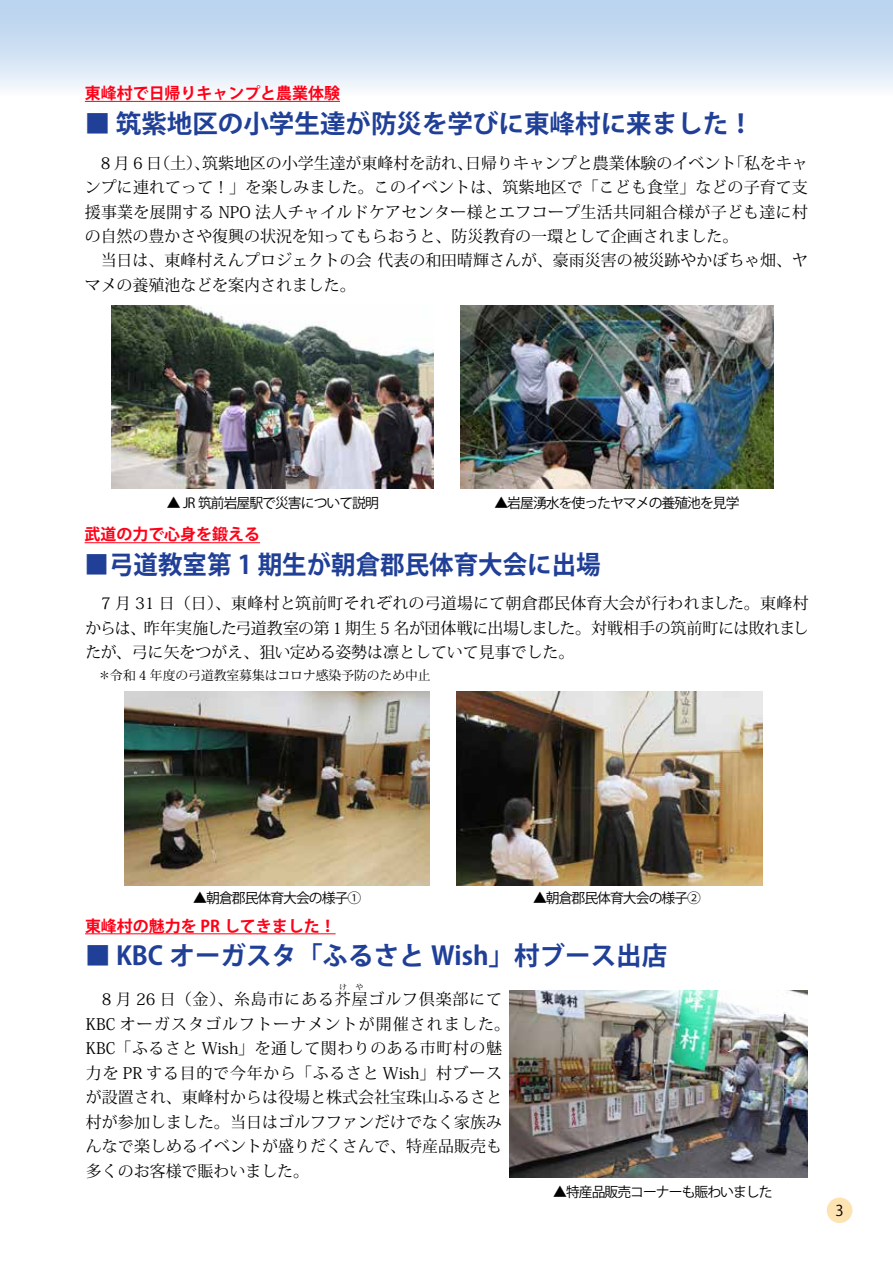
<style>
.page{position:relative;width:893px;height:1263px;background:#fff}
.page>*{position:absolute;margin:0;border:0;box-sizing:border-box;transform-origin:0 0}
.t1{font:700 25.5px "Koz Go Pr 6 N";color:#203f97}
.t2{font:700 25.5px "Koz Go Pr 6 N";color:#203f97;scale:.96 1}
.t3{font:15.9px/24.5px "Koz Min Pr 6 N";letter-spacing:.005em;color:#000}
.t4{font:700 15.9px "Koz Go Pr 6 N";color:#ff0017}
.t5{font:15.9px "Koz Min Pr 6 N";letter-spacing:.055em;color:#000}
.t6{font:14.85px "Koz Go Pr 6 N";color:#000}
.t7{font:13.8px "Koz Go Pr 6 N";letter-spacing:-.07em;color:#000}
.t8{font:12.75px "Koz Min Pr 6 N";color:#000}
.t9{font:7.95px "Koz Min Pr 6 N";color:#000}
</style>
<div class="page">
<div style="left:0;top:0;width:893px;height:96px;background:linear-gradient(to bottom,#b1ceec,#f2f7fc)"></div>
<hr style="left:85px;top:933px;width:251px;height:1px;background:#ff0017">
<img style="left:510px;top:990px;width:298px;height:187px">
<img style="left:112px;top:305px;width:322px;height:183px">
<img style="left:461px;top:305px;width:312px;height:183px">
<hr style="left:85px;top:542px;width:175px;height:1px;background:#ff0017">
<div style="left:827px;top:1197px;width:25px;height:26px;background:#fde3b1;border-radius:50%"></div>
<hr style="left:85px;top:101px;width:255px;height:1px;background:#ff0017">
<img style="left:124px;top:692px;width:306px;height:193px">
<img style="left:456px;top:692px;width:306px;height:193px">
<p class="t4" style="left:85px;top:84px;width:257px">東峰村で日帰りキャンプと農業体験</p>
<h1 class="t1" style="left:85px;top:109px;width:670px">■ 筑紫地区の小学生達が防災を学びに東峰村に来ました！</h1>
<p class="t3" style="left:85px;top:151px;width:725px">　8 月 6 日（土）、筑紫地区の小学生達が東峰村を訪れ、日帰りキャンプと農業体験のイベント「私をキャンプに連れてって！」を楽しみました。このイベントは、筑紫地区で「こども食堂」などの子育て支援事業を展開する NPO 法人チャイルドケアセンター様とエフコープ生活共同組合様が子ども達に村の自然の豊かさや復興の状況を知ってもらおうと、防災教育の一環として企画されました。<br>　当日は、東峰村えんプロジェクトの会 代表の和田晴輝さんが、豪雨災害の被災跡やかぼちゃ畑、ヤマメの養殖池などを案内されました。</p>
<p class="t7" style="left:167px;top:496px;width:214px">▲ JR 筑前岩屋駅で災害について説明</p>
<p class="t7" style="left:494px;top:496px;width:247px">▲岩屋湧水を使ったヤマメの養殖池を見学</p>
<p class="t4" style="left:85px;top:526px;width:177px">武道の力で心身を鍛える</p>
<h1 class="t2" style="left:85px;top:551px;width:539px">■弓道教室第 1 期生が朝倉郡民体育大会に出場</h1>
<p class="t3" style="left:85px;top:592px;width:725px;text-align:justify;text-indent:16px">7 月 31 日（日）、東峰村と筑前町それぞれの弓道場にて朝倉郡民体育大会が行われました。東峰村からは、昨年実施した弓道教室の第 1 期生 5 名が団体戦に出場しました。対戦相手の筑前町には敗れましたが、弓に矢をつがえ、狙い定める姿勢は凛としていて見事でした。</p>
<p class="t8" style="left:85px;top:668px;width:347px">　＊令和 4 年度の弓道教室募集はコロナ感染予防のため中止</p>
<p class="t7" style="left:193px;top:890px;width:170px">▲朝倉郡民体育大会の様子①</p>
<p class="t7" style="left:533px;top:890px;width:170px">▲朝倉郡民体育大会の様子②</p>
<p class="t4" style="left:85px;top:917px;width:252px">東峰村の魅力を PR してきました！</p>
<h1 class="t1" style="left:85px;top:942px;width:584px">■ KBC オーガスタ「ふるさと Wish」村ブース出店</h1>
<p class="t5" style="left:86px;top:990px;width:418px">　8 月 26 日（金）、糸島市にある芥屋ゴルフ倶楽部にて</p>
<p class="t9" style="left:339px;top:983px;width:26px">け や</p>
<p class="t3" style="left:86px;top:1012px;width:426px">KBC オーガスタゴルフトーナメントが開催されました。<br>KBC「ふるさと Wish」を通して関わりのある市町村の魅力を PR する目的で今年から「ふるさと Wish」村ブースが設置され、東峰村からは役場と株式会社宝珠山ふるさと村が参加しました。当日はゴルフファンだけでなく家族みんなで楽しめるイベントが盛りだくさんで、特産品販売も多くのお客様で賑わいました。</p>
<p class="t7" style="left:553px;top:1184px;width:221px">▲特産品販売コーナーも賑わいました</p>
<p class="t6" style="left:835px;top:1202px;width:10px">3</p>
</div>
